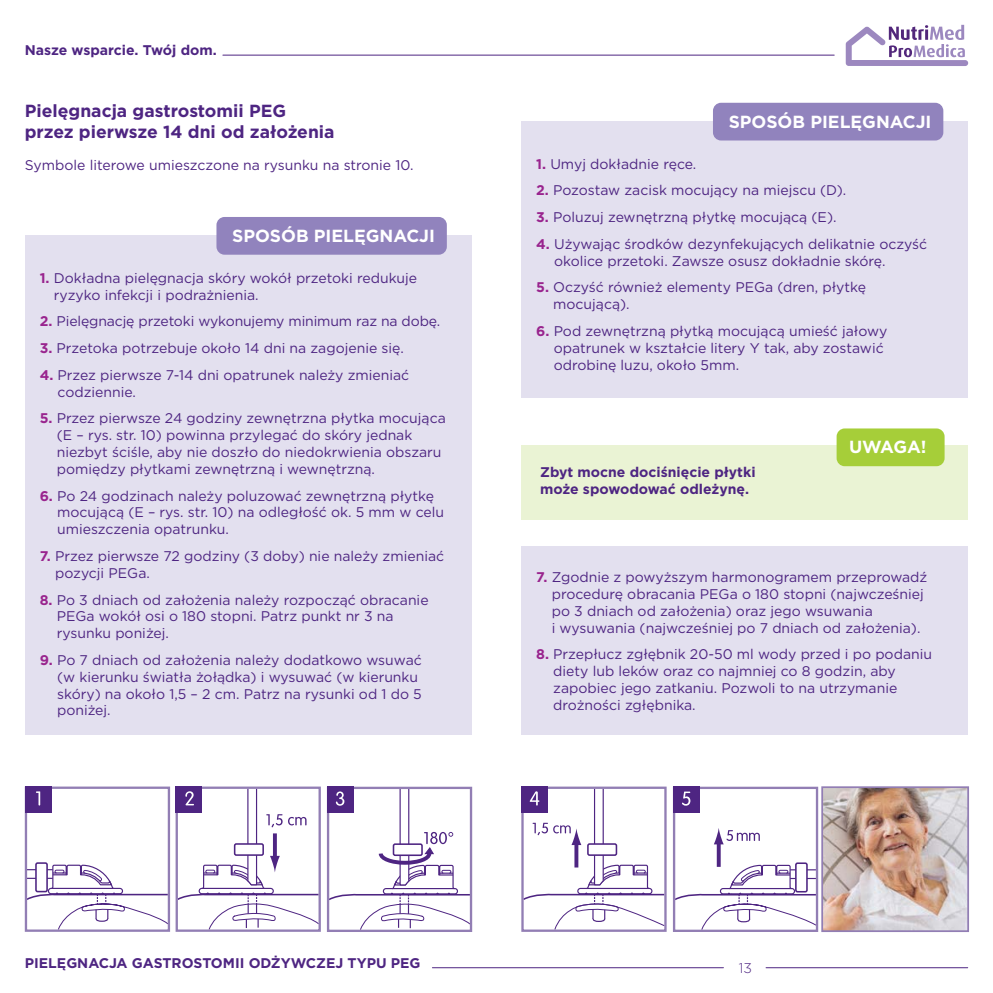
<style>
.page{position:relative;width:993px;height:993px;background:#fff}
.page>*{position:absolute;margin:0;border:0;box-sizing:border-box;transform-origin:0 0}
.t1{font:700 17.5px/21px "Gotham";color:#4e2582}
.t2{font:700 17.5px "Gotham";color:#fff}
.t3{font:14px/16.8px "Gotham";color:#4e2582}
.t4{font:700 14px/16.8px "Gotham";color:#4e2582}
.t5{font:300 14px "Gotham";color:#4e2582}
.s1{font-weight:700;color:#99248e}
</style>
<div class="page">
<hr style="left:765px;top:966px;width:202px;height:1px;background:#4e2582">
<hr style="left:223px;top:55px;width:611px;height:1px;background:#4e2582">
<svg style="left:845px;top:25px;width:122px;height:41px"></svg>
<div style="left:25px;top:235px;width:446px;height:499px;background:#e3e0ef"></div>
<div style="left:521px;top:121px;width:446px;height:276px;background:#e3e0ef"></div>
<div style="left:521px;top:546px;width:446px;height:188px;background:#e3e0ef"></div>
<div style="left:216px;top:217px;width:230px;height:37px;background:#9183bd;border-radius:8px"></div>
<div style="left:712px;top:103px;width:231px;height:37px;background:#9183bd;border-radius:8px"></div>
<div style="left:521px;top:445px;width:446px;height:74px;background:#eaf3d4"></div>
<div style="left:836px;top:428px;width:108px;height:38px;background:#a6ce39;border-radius:8px"></div>
<hr style="left:432px;top:966px;width:291px;height:1px;background:#4e2582">
<div style="left:35px;top:862px;width:13px;height:30px;border:2px solid #4e2582;border-radius:2px"></div>
<svg style="left:28px;top:863px;width:139px;height:65px"></svg>
<div style="left:25px;top:786px;width:145px;height:145px;border:2px solid #927eb4"></div>
<div style="left:25px;top:786px;width:26px;height:26px;background:#4e2582"></div>
<svg style="left:36px;top:791px;width:4px;height:14px"></svg>
<div style="left:175px;top:786px;width:146px;height:145px;border:2px solid #927eb4"></div>
<div style="left:175px;top:786px;width:27px;height:26px;background:#4e2582"></div>
<svg style="left:178px;top:788px;width:140px;height:141px"></svg>
<div style="left:327px;top:786px;width:145px;height:145px;border:2px solid #927eb4"></div>
<div style="left:327px;top:786px;width:26px;height:26px;background:#4e2582"></div>
<svg style="left:329px;top:788px;width:140px;height:141px"></svg>
<div style="left:521px;top:786px;width:145px;height:145px;border:2px solid #927eb4"></div>
<div style="left:521px;top:786px;width:26px;height:26px;background:#4e2582"></div>
<svg style="left:523px;top:788px;width:141px;height:141px"></svg>
<div style="left:672px;top:786px;width:27px;height:26px;background:#4e2582"></div>
<svg style="left:675px;top:786px;width:294px;height:146px"></svg>
<p class="t4" style="left:25px;top:42px;width:193px">Nasze wsparcie. Twój dom.</p>
<p class="t1" style="left:25px;top:100px;width:311px">Pielęgnacja gastrostomii PEG przez pierwsze 14 dni od założenia</p>
<p class="t3" style="left:25px;top:156px;width:390px">Symbole literowe umieszczone na rysunku na stronie 10.</p>
<p class="t2" style="left:232px;top:224px;width:204px">SPOSÓB PIELĘGNACJI</p>
<p class="t3" style="left:54px;top:269px;width:364px;text-indent:-14px"><span class="s1">1.</span> Dokładna pielęgnacja skóry wokół przetoki redukuje ryzyko infekcji i podrażnienia.</p>
<p class="t3" style="left:40px;top:312px;width:402px"><span class="s1">2.</span> Pielęgnację przetoki wykonujemy minimum raz na dobę.</p>
<p class="t3" style="left:40px;top:339px;width:365px"><span class="s1">3.</span> Przetoka potrzebuje około 14 dni na zagojenie się.</p>
<p class="t3" style="left:58px;top:366px;width:353px;text-indent:-18px"><span class="s1">4.</span> Przez pierwsze 7-14 dni opatrunek należy zmieniać codziennie.</p>
<p class="t3" style="left:57px;top:409px;width:390px;text-indent:-17px"><span class="s1">5.</span> Przez pierwsze 24 godziny zewnętrzna płytka mocująca (E – rys. str. 10) powinna przylegać do skóry jednak niezbyt ściśle, aby nie doszło do niedokrwienia obszaru pomiędzy płytkami zewnętrzną i wewnętrzną.</p>
<p class="t3" style="left:57px;top:487px;width:388px;text-indent:-17px"><span class="s1">6.</span> Po 24 godzinach należy poluzować zewnętrzną płytkę mocującą (E – rys. str. 10) na odległość ok. 5 mm w celu umieszczenia opatrunku.</p>
<p class="t3" style="left:55px;top:547px;width:390px;text-indent:-15px"><span class="s1">7.</span> Przez pierwsze 72 godziny (3 doby) nie należy zmieniać pozycji PEGa.</p>
<p class="t3" style="left:57px;top:590px;width:373px;text-indent:-17px"><span class="s1">8.</span> Po 3 dniach od założenia należy rozpocząć obracanie<br>PEGa wokół osi o 180 stopni. Patrz punkt nr 3 na rysunku poniżej.</p>
<p class="t3" style="left:57px;top:651px;width:366px;text-indent:-17px"><span class="s1">9.</span> Po 7 dniach od założenia należy dodatkowo wsuwać (w kierunku światła żołądka) i wysuwać (w kierunku skóry) na około 1,5 – 2 cm. Patrz na rysunki od 1 do 5 poniżej.</p>
<p class="t2" style="left:728px;top:110px;width:204px">SPOSÓB PIELĘGNACJI</p>
<p class="t3" style="left:536px;top:155px;width:162px"><span class="s1">1.</span> Umyj dokładnie ręce.</p>
<p class="t3" style="left:536px;top:182px;width:311px"><span class="s1">2.</span> Pozostaw zacisk mocujący na miejscu (D).</p>
<p class="t3" style="left:536px;top:208px;width:302px"><span class="s1">3.</span> Poluzuj zewnętrzną płytkę mocującą (E).</p>
<p class="t3" style="left:554px;top:235px;width:374px;text-indent:-18px"><span class="s1">4.</span> Używając środków dezynfekujących delikatnie oczyść okolice przetoki. Zawsze osusz dokładnie skórę.</p>
<p class="t3" style="left:553px;top:278px;width:314px;text-indent:-17px"><span class="s1">5.</span> Oczyść również elementy PEGa (dren, płytkę mocującą).</p>
<p class="t3" style="left:553px;top:322px;width:335px;text-indent:-17px"><span class="s1">6.</span> Pod zewnętrzną płytką mocującą umieść jałowy opatrunek w kształcie litery Y tak, aby zostawić odrobinę luzu, około 5mm.</p>
<p class="t4" style="left:540px;top:464px;width:217px">Zbyt mocne dociśnięcie płytki może spowodować odleżynę.</p>
<p class="t2" style="left:848px;top:435px;width:79px">UWAGA!</p>
<p class="t3" style="left:551px;top:568px;width:377px;text-indent:-15px"><span class="s1">7.</span> Zgodnie z powyższym harmonogramem przeprowadź procedurę obracania PEGa o 180 stopni (najwcześniej po 3 dniach od założenia) oraz jego wsuwania<br>i wysuwania (najwcześniej po 7 dniach od założenia).</p>
<p class="t3" style="left:553px;top:645px;width:380px;text-indent:-17px"><span class="s1">8.</span> Przepłucz zgłębnik 20-50 ml wody przed i po podaniu diety lub leków oraz co najmniej co 8 godzin, aby zapobiec jego zatkaniu. Pozwoli to na utrzymanie drożności zgłębnika.</p>
<p class="t4" style="left:25px;top:954px;width:397px">PIELĘGNACJA GASTROSTOMII ODŻYWCZEJ TYPU PEG</p>
<p class="t5" style="left:738px;top:959px;width:15px">13</p>
</div>
